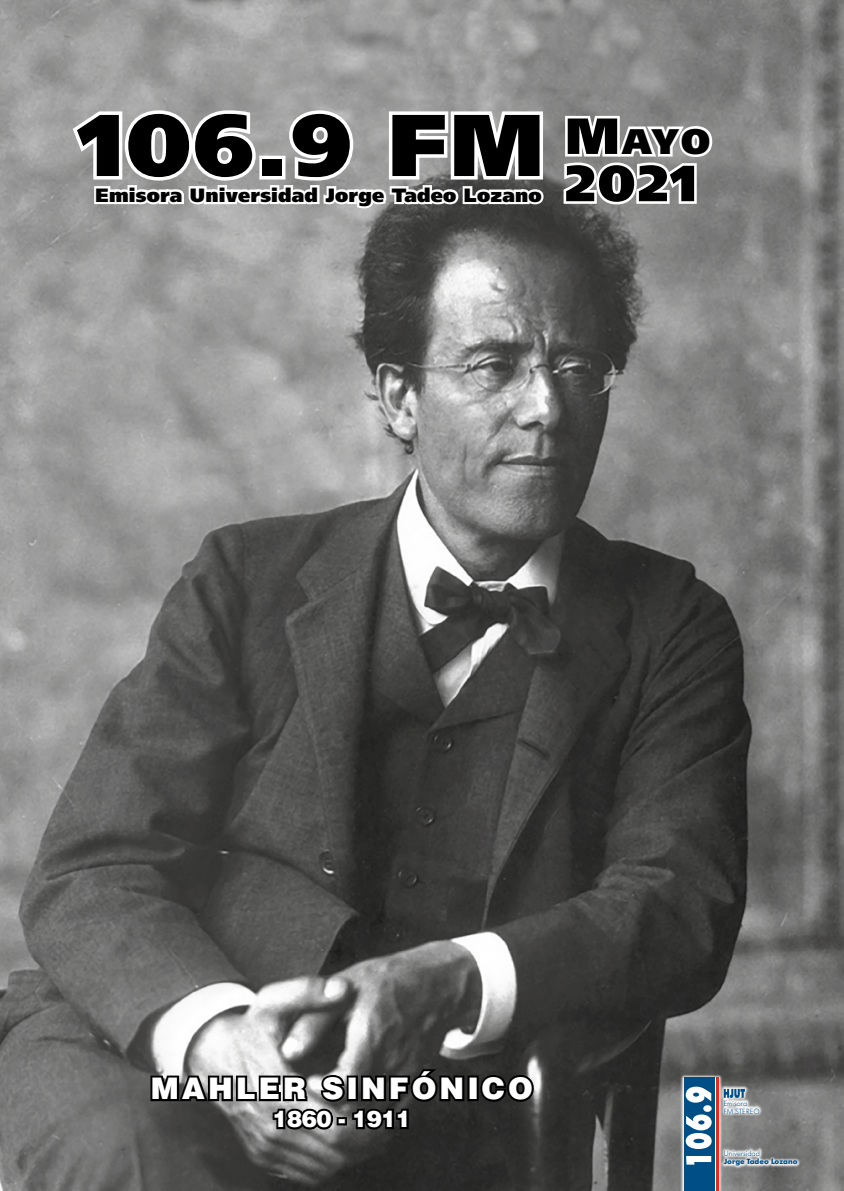
<style>
.page{position:relative;width:844px;height:1191px;background:#fff}
.page>*{position:absolute;margin:0;border:0;box-sizing:border-box;transform-origin:0 0}
.t1{font:900 87.5px "Frutiger LT Std";color:#000}
.t2{font:900 50.75px "Frutiger LT Std";color:#000}
.t3{font:900 35.52px "Frutiger LT Std";color:#000}
.t4{font:900 29.75px "Helvetica LT Std";letter-spacing:.1em;color:#fff}
.t5{font:900 22.75px "Helvetica LT Std";letter-spacing:-.025em;color:#fff}
.t6{font:900 19.25px "Frutiger LT Std";letter-spacing:.01em;color:#000}
.t7{font:300 7.52px/8.2px "Futura BQ";color:#004e86}
.t8{font:700 7.52px "Futura BQ";color:#004e86}
.s1{font-size:50.75px}
</style>
<div class="page">
<hr style="left:843px;top:455px;width:1px;height:524px;background:#ec681c">
<hr style="left:843px;top:458px;width:1px;height:56px;background:#7a7979">
<hr style="left:843px;top:0;width:1px;height:457px;background:#106c92">
<svg style="left:843px;top:672px;width:1px;height:22px"></svg>
<svg style="left:843px;top:979px;width:1px;height:212px"></svg>
<img style="left:0;top:0;width:843px;height:1191px">
<svg style="left:680px;top:1074px;width:120px;height:117px;background:#8b8989"></svg>
<div style="left:683px;top:1077px;width:31px;height:114px;background:#004e86"></div>
<hr style="left:716px;top:1077px;width:2px;height:114px;background:#e12c20">
<svg style="left:723px;top:1088px;width:21px;height:10px"></svg>
<svg style="left:686px;top:1156px;width:25px;height:8px"></svg>
<svg style="left:685px;top:1114px;width:26px;height:35px"></svg>
<div style="left:703px;top:1105px;width:8px;height:6px;background:#fff;border-radius:50%"></div>
<svg style="left:685px;top:1086px;width:26px;height:16px"></svg>
<svg style="left:560px;top:102px;width:154px;height:105px"></svg>
<svg style="left:68px;top:107px;width:478px;height:140px"></svg>
<div style="left:467px;top:1075px;width:11px;height:26px;border:4px solid #000"></div>
<svg style="left:478px;top:1073px;width:57px;height:30px;background:#1f1f1f"></svg>
<svg style="left:148px;top:1055px;width:318px;height:76px;background:#505050"></svg>
<h1 class="t1" style="left:78px;top:92px;width:467px">106.9 FM</h1>
<h3 class="t3" style="left:565px;top:120px;width:146px"><span class="s1">M</span>ayo</h3>
<p class="t6" style="left:96px;top:183px;width:447px">Emisora Universidad Jorge Tadeo Lozano</p>
<h2 class="t2" style="left:565px;top:152px;width:133px">2021</h2>
<h3 class="t4" style="left:151px;top:1069px;width:383px">MAHLER SINFÓNICO</h3>
<p class="t5" style="left:272px;top:1104px;width:140px">1860 - 1911</p>
<p class="t7" style="left:723px;top:1099px;width:37px">Emisora<br>FM STEREO</p>
<p class="t7" style="left:723px;top:1149px;width:38px">Universidad</p>
<p class="t8" style="left:723px;top:1157px;width:75px">Jorge Tadeo Lozano</p>
</div>
